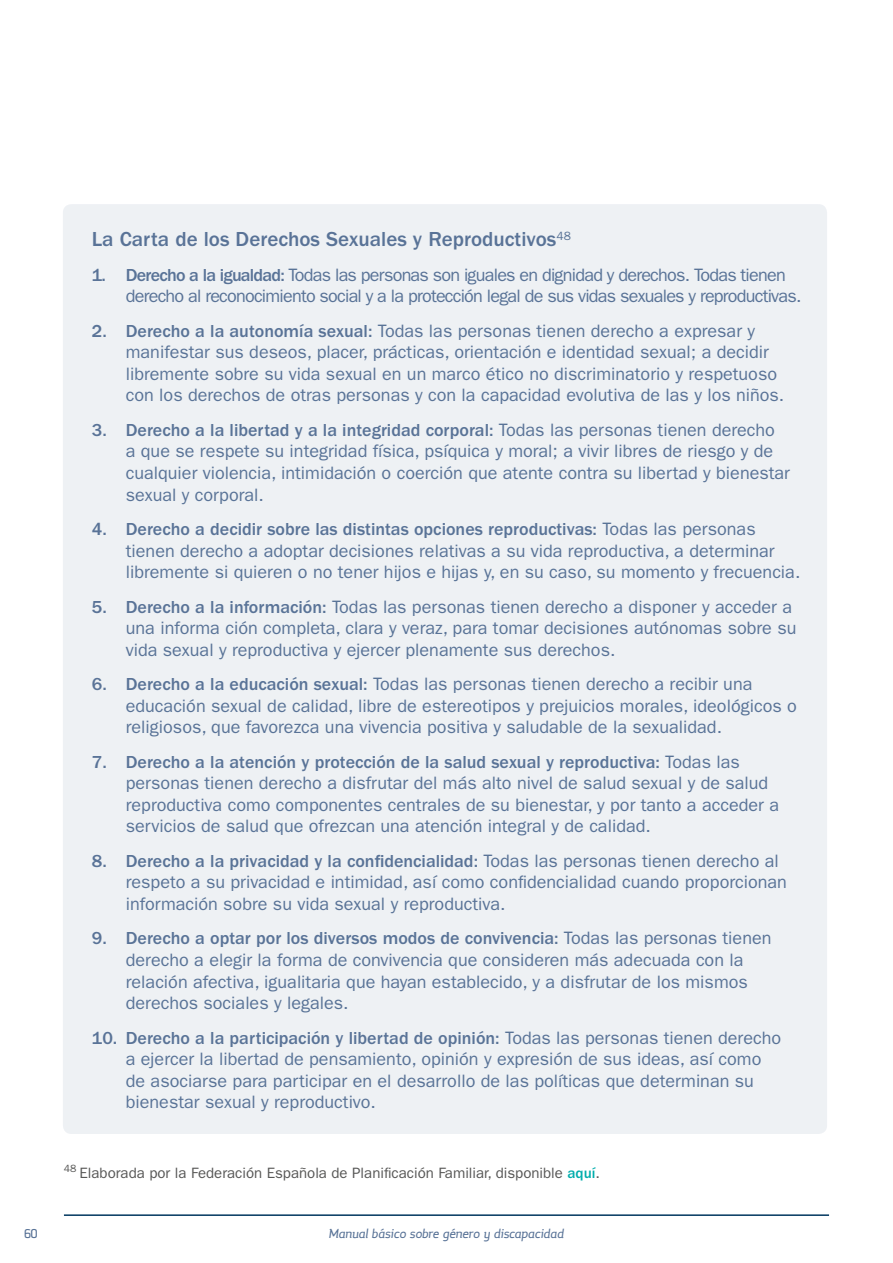
<style>
.page{position:relative;width:893px;height:1263px;background:#fff}
.page>*{position:absolute;margin:0;border:0;box-sizing:border-box;transform-origin:0 0}
.t1{font:500 21px "ITC Franklin Gothic Std";color:#597397}
.t2{font:18px/21.6px "ITC Franklin Gothic Std";color:#597397}
.t3{font:18px/21.6px "ITC Franklin Gothic Std";letter-spacing:-.04em;color:#597397}
.t4{font:15px "ITC Franklin Gothic Std";color:#575756}
.t5{font:italic 12px "Margot";letter-spacing:-.015em;color:#597397}
.t6{font:12px "Margot";color:#597397}
.s1{font-weight:500}
.s2{font-weight:500;color:#00adac}
</style>
<div class="page">
<hr style="left:64px;top:1214px;width:765px;height:2px;background:#00365f">
<div style="left:63px;top:204px;width:764px;height:930px;background:#eef1f4;border-radius:9px"></div>
<p class="t1" style="left:92px;top:228px;width:481px">La Carta de los Derechos Sexuales y Reproductivos<sup>48</sup></p>
<p class="t3" style="left:126px;top:264px;width:677px;text-indent:-34px"><span class="s1">1. Derecho a la igualdad:</span> Todas las personas son iguales en dignidad y derechos. Todas tienen derecho al reconocimiento social y a la protección legal de sus vidas sexuales y reproductivas.</p>
<p class="t2" style="left:126px;top:320px;width:660px;text-indent:-34px"><span class="s1">2. Derecho a la autonomía sexual:</span> Todas las personas tienen derecho a expresar y manifestar sus deseos, placer, prácticas, orientación e identidad sexual; a decidir libremente sobre su vida sexual en un marco ético no discriminatorio y respetuoso con los derechos de otras personas y con la capacidad evolutiva de las y los niños.</p>
<p class="t2" style="left:126px;top:419px;width:666px;text-indent:-34px"><span class="s1">3. Derecho a la libertad y a la integridad corporal:</span> Todas las personas tienen derecho<br>a que se respete su integridad física, psíquica y moral; a vivir libres de riesgo y de cualquier violencia, intimidación o coerción que atente contra su libertad y bienestar sexual y corporal.</p>
<p class="t2" style="left:126px;top:518px;width:676px;text-indent:-34px"><span class="s1">4. Derecho a decidir sobre las distintas opciones reproductivas:</span> Todas las personas tienen derecho a adoptar decisiones relativas a su vida reproductiva, a determinar libremente si quieren o no tener hijos e hijas y, en su caso, su momento y frecuencia.</p>
<p class="t2" style="left:126px;top:596px;width:672px;text-indent:-34px"><span class="s1">5. Derecho a la información:</span> Todas las personas tienen derecho a disponer y acceder a una informa ción completa, clara y veraz, para tomar decisiones autónomas sobre su vida sexual y reproductiva y ejercer plenamente sus derechos.</p>
<p class="t2" style="left:126px;top:673px;width:673px;text-indent:-34px"><span class="s1">6. Derecho a la educación sexual:</span> Todas las personas tienen derecho a recibir una educación sexual de calidad, libre de estereotipos y prejuicios morales, ideológicos o religiosos, que favorezca una vivencia positiva y saludable de la sexualidad.</p>
<p class="t2" style="left:126px;top:751px;width:655px;text-indent:-34px"><span class="s1">7. Derecho a la atención y protección de la salud sexual y reproductiva:</span> Todas las personas tienen derecho a disfrutar del más alto nivel de salud sexual y de salud reproductiva como componentes centrales de su bienestar, y por tanto a acceder a servicios de salud que ofrezcan una atención integral y de calidad.</p>
<p class="t2" style="left:126px;top:850px;width:663px;text-indent:-34px"><span class="s1">8. Derecho a la privacidad y la confidencialidad:</span> Todas las personas tienen derecho al respeto a su privacidad e intimidad, así como confidencialidad cuando proporcionan información sobre su vida sexual y reproductiva.</p>
<p class="t2" style="left:126px;top:928px;width:647px;text-indent:-34px"><span class="s1">9. Derecho a optar por los diversos modos de convivencia:</span> Todas las personas tienen derecho a elegir la forma de convivencia que consideren más adecuada con la relación afectiva, igualitaria que hayan establecido, y a disfrutar de los mismos derechos sociales y legales.</p>
<p class="t2" style="left:126px;top:1027px;width:657px;text-indent:-34px"><span class="s1">10. Derecho a la participación y libertad de opinión:</span> Todas las personas tienen derecho a ejercer la libertad de pensamiento, opinión y expresión de sus ideas, así como de asociarse para participar en el desarrollo de las políticas que determinan su bienestar sexual y reproductivo.</p>
<p class="t4" style="left:64px;top:1164px;width:538px"><sup>48</sup> Elaborada por la Federación Española de Planificación Familiar, disponible <span class="s2">aquí</span>.</p>
<p class="t6" style="left:24px;top:1225px;width:15px">60</p>
<p class="t5" style="left:329px;top:1225px;width:237px">Manual básico sobre género y discapacidad</p>
</div>
